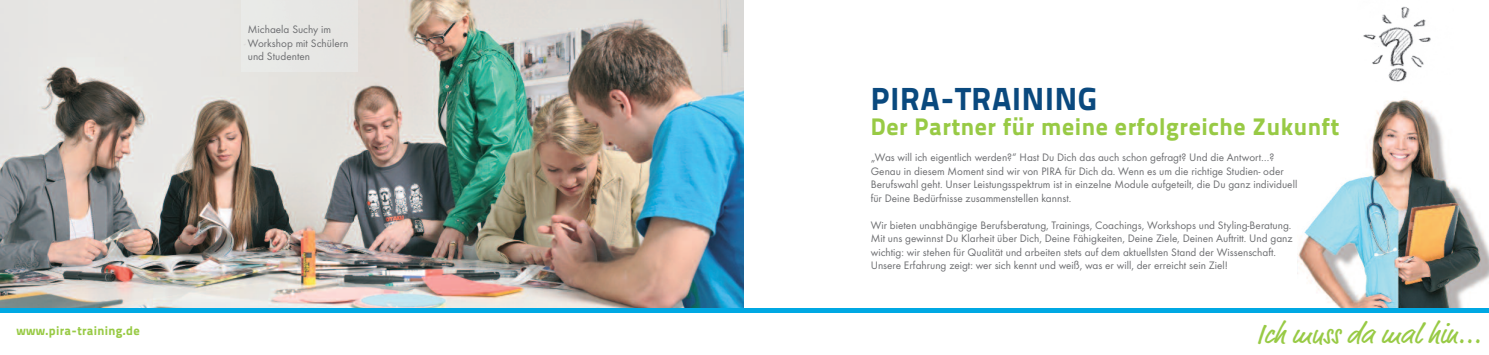
<style>
.page{position:relative;width:1489px;height:355px;background:#fff}
.page>*{position:absolute;margin:0;border:0;box-sizing:border-box;transform-origin:0 0}
.t1{font:800 31.88px "Titillium Text 22 L";letter-spacing:.025em;color:#0a497e}
.t2{font:28.38px "Market";color:#98ca45}
.t3{font:800 24px "Titillium Text 22 L";letter-spacing:.025em;color:#98ca45}
.t4{font:800 12.5px "Titillium Text 22 L";letter-spacing:.025em;color:#98ca45}
.t5{font:11.25px/13.5px "Function CE Book";color:#6c6d70}
</style>
<div class="page">
<img style="left:1297px;top:98px;width:191px;height:210px">
<img style="left:0;top:0;width:743px;height:308px">
<div style="left:744px;top:308px;width:744px;height:5px;background:#00a8e3"></div>
<div style="left:0;top:308px;width:744px;height:5px;background:#00a8e3"></div>
<div style="left:241px;top:0;width:116px;height:71px;background:#e7e7e5"></div>
<img style="left:1363px;top:6px;width:68px;height:76px">
<p class="t4" style="left:16px;top:325px;width:125px">www.pira-training.de</p>
<p class="t5" style="left:248px;top:24px;width:102px">Michaela Suchy im<br>Workshop mit Schülern und Studenten</p>
<h1 class="t1" style="left:870px;top:87px;width:228px">PIRA-TRAINING</h1>
<h3 class="t3" style="left:870px;top:118px;width:470px">Der Partner für meine erfolgreiche Zukunft</h3>
<p class="t5" style="left:870px;top:151px;width:428px">„Was will ich eigentlich werden?“ Hast Du Dich das auch schon gefragt? Und die Antwort…?<br>Genau in diesem Moment sind wir von PIRA für Dich da. Wenn es um die richtige Studien- oder Berufswahl geht. Unser Leistungsspektrum ist in einzelne Module aufgeteilt, die Du ganz individuell für Deine Bedürfnisse zusammenstellen kannst.</p>
<p class="t5" style="left:870px;top:219px;width:423px">Wir bieten unabhängige Berufsberatung, Trainings, Coachings, Workshops und Styling-Beratung.<br>Mit uns gewinnst Du Klarheit über Dich, Deine Fähigkeiten, Deine Ziele, Deinen Auftritt. Und ganz wichtig: wir stehen für Qualität und arbeiten stets auf dem aktuellsten Stand der Wissenschaft.<br>Unsere Erfahrung zeigt: wer sich kennt und weiß, was er will, der erreicht sein Ziel!</p>
<h2 class="t2" style="left:1256px;top:323px;width:226px">Ich muss da mal hin...</h2>
</div>
